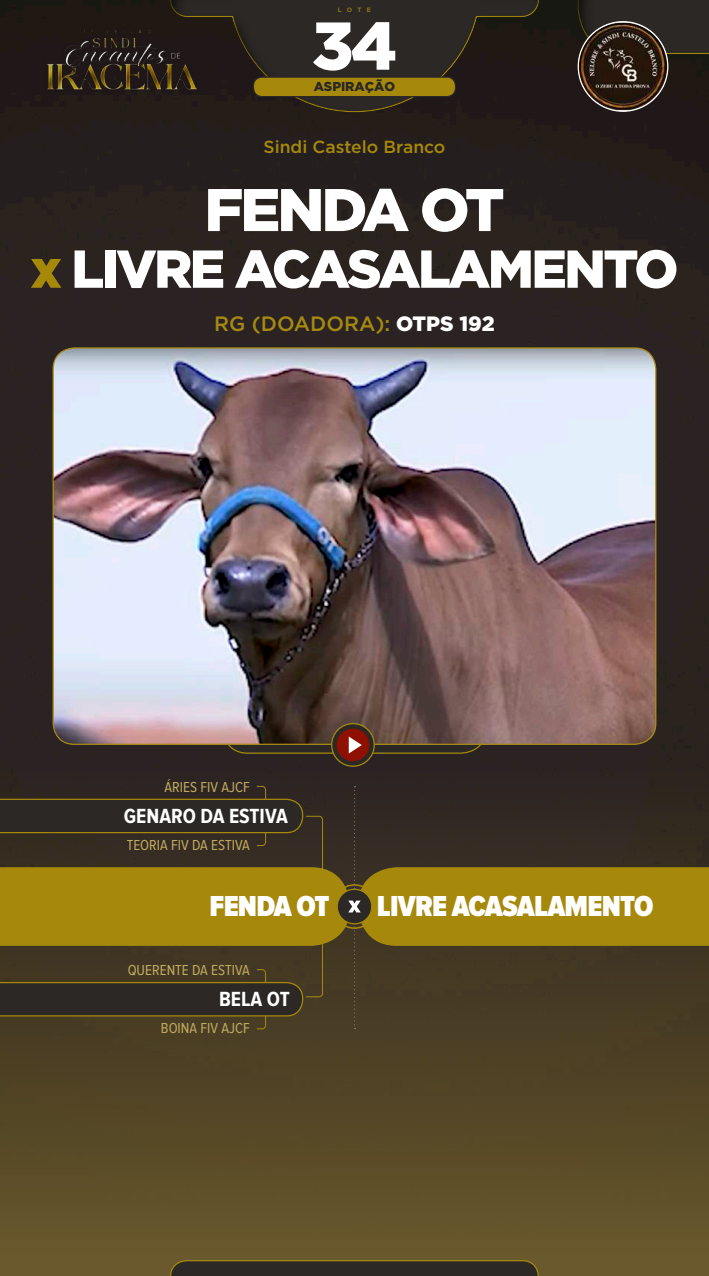
<style>
.page{position:relative;width:709px;height:1276px;background:#fff}
.page>*{position:absolute;margin:0;border:0;box-sizing:border-box;transform-origin:0 0}
.t1{font:900 67.5px "Gotham";color:#fff}
.t2{font:900 60px "Gotham";letter-spacing:-.05em;color:#fff}
.t3{font:900 53.25px "Gotham";letter-spacing:-.05em;color:#fff}
.t4{font:900 30px "Proxima Nova Cond";letter-spacing:-.025em;color:#fff}
.t5{font:700 21.25px "Proxima Nova Cond";color:#fff}
.t6{font:500 20.75px "Gotham";color:#a68912}
.t7{font:500 17.5px "Gotham";color:#a6890b}
.t8{font:15px "Proxima Nova Cond";color:#c2ab5e}
.t9{font:900 12.88px "Gotham";color:#2b2825}
.t10{font:500 6.25px "Gotham";color:#a68912}
.s1{color:#a6890b}
.s2{font-weight:900;color:#fff}
</style>
<div class="page">
<img style="left:0;top:0;width:709px;height:678px">
<div style="left:169px;top:0;width:372px;height:113px;background:#000;opacity:.75"></div>
<svg style="left:0;top:678px;width:709px;height:598px;background:#514426"></svg>
<div style="left:223px;top:701px;width:263px;height:52px;background:#2b2825;border-radius:25px"></div>
<div style="left:222px;top:701px;width:264px;height:53px;border:1px solid #a6890b;border-radius:25px"></div>
<img style="left:20px;top:27px;width:202px;height:67px">
<svg style="left:170px;top:1260px;width:369px;height:16px;background:#363022"></svg>
<div style="left:253px;top:77px;width:202px;height:20px;background:#a6890b;border-radius:9px"></div>
<div style="left:253px;top:76px;width:203px;height:21px;border:1px solid #2b2825;border-radius:9px"></div>
<svg style="left:0;top:786px;width:709px;height:243px;background:#5b4c1b"></svg>
<div style="left:575px;top:0;width:134px;height:55px;background:#000;opacity:.75"></div>
<img style="left:53px;top:348px;width:603px;height:396px">
<img style="left:578px;top:23px;width:89px;height:87px">
<svg style="left:332px;top:723px;width:42px;height:43px"></svg>
<div style="left:331px;top:723px;width:44px;height:44px;border:1px solid #a6890b;border-radius:50%"></div>
<div style="left:336px;top:728px;width:33px;height:33px;background:#8f1001;border-radius:50%"></div>
<svg style="left:349px;top:736px;width:13px;height:17px"></svg>
<p class="t10" style="left:338px;top:6px;width:35px">LOTE</p>
<h1 class="t1" style="left:312px;top:7px;width:87px">34</h1>
<p class="t9" style="left:314px;top:79px;width:83px">ASPIRAÇÃO</p>
<p class="t7" style="left:263px;top:137px;width:183px">Sindi Castelo Branco</p>
<h2 class="t2" style="left:204px;top:175px;width:302px">FENDA OT</h2>
<h3 class="t3" style="left:30px;top:238px;width:649px"><span class="s1">x</span> LIVRE ACASALAMENTO</h3>
<h3 class="t6" style="left:214px;top:312px;width:282px">RG (DOADORA): <span class="s2">OTPS 192</span></h3>
<p class="t8" style="left:165px;top:778px;width:87px">ÁRIES FIV AJCF</p>
<h3 class="t5" style="left:124px;top:804px;width:166px">GENARO DA ESTIVA</h3>
<p class="t8" style="left:127px;top:837px;width:125px">TEORIA FIV DA ESTIVA</p>
<h3 class="t4" style="left:209px;top:889px;width:122px">FENDA OT</h3>
<h3 class="t4" style="left:377px;top:889px;width:278px">LIVRE ACASALAMENTO</h3>
<p class="t8" style="left:128px;top:962px;width:124px">QUERENTE DA ESTIVA</p>
<h3 class="t5" style="left:219px;top:987px;width:72px">BELA OT</h3>
<p class="t8" style="left:161px;top:1020px;width:90px">BOINA FIV AJCF</p>
</div>
